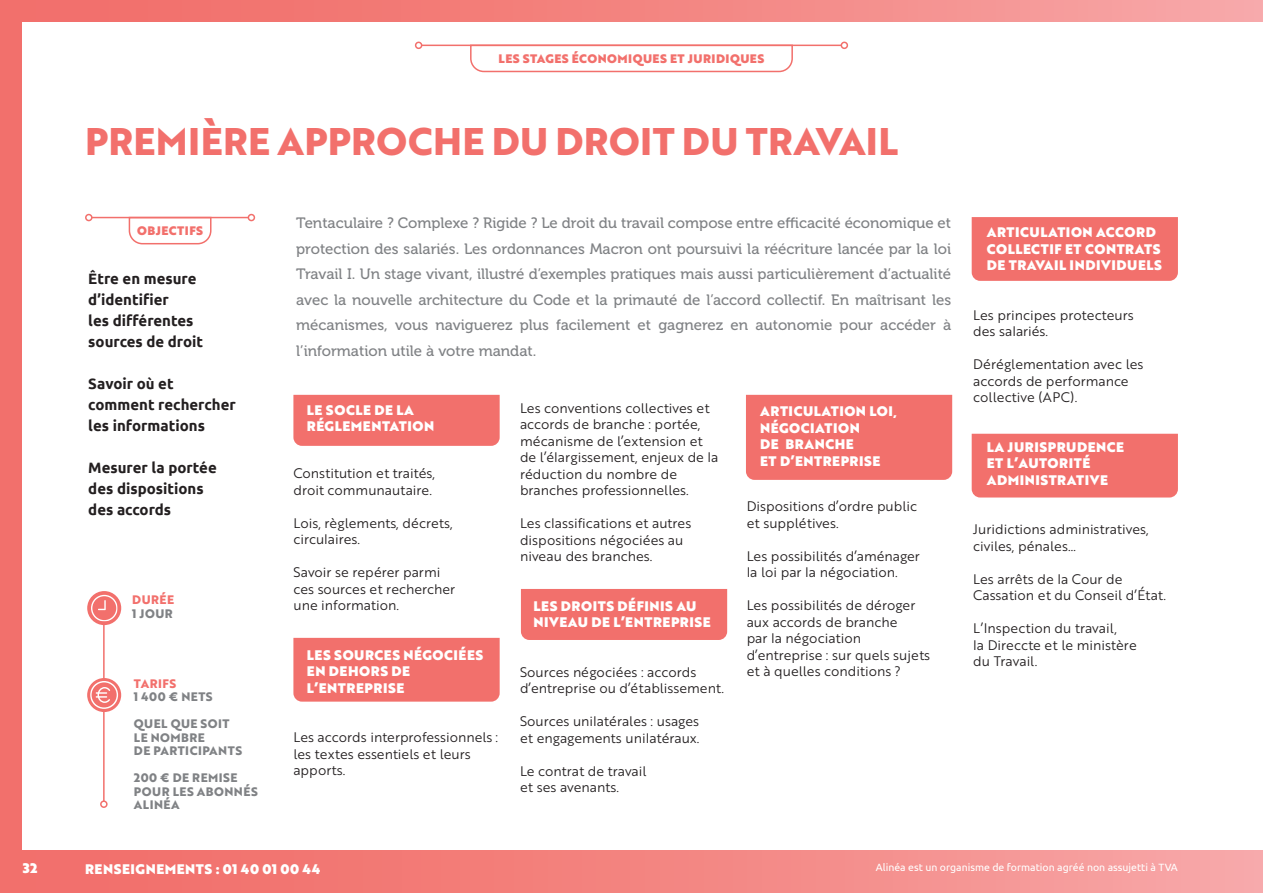
<style>
.page{position:relative;width:1263px;height:893px;background:#fff}
.page>*{position:absolute;margin:0;border:0;box-sizing:border-box;transform-origin:0 0}
.t1{font:700 37.5px "Brother 1816 Extra";letter-spacing:.01em;color:#f2706c}
.t2{font:15px/25.5px "Museo 500";color:#808285;text-align:justify}
.t3{font:700 15px/21px "Ubuntu";color:#231f20}
.t4{font:13.5px/16.5px "Brother 1816 Book";color:#231f20}
.t5{font:13.5px "Brother 1816 Black";letter-spacing:.04em;color:#fff}
.t6{font:700 12px "Brother 1816 Extra";letter-spacing:.04em;color:#808285}
.t7{font:12px "Brother 1816 Black";letter-spacing:.04em;color:#f2706c}
.t8{font:700 12px "Brother 1816 Extra";letter-spacing:.04em;color:#f2706c}
.t9{font:10.5px "Ubuntu";color:#fff}
</style>
<div class="page">
<div style="left:21px;top:0;width:1242px;height:21px;background:linear-gradient(to right,#f16964,#f6a5a5)"></div>
<svg style="left:1262px;top:0;width:1px;height:21px"></svg>
<div style="left:21px;top:850px;width:1242px;height:43px;background:linear-gradient(to right,#f16964,#f6a5a5)"></div>
<div style="left:0;top:0;width:21px;height:893px;background:#f2706c"></div>
<svg style="left:469px;top:44px;width:325px;height:29px"></svg>
<hr style="left:422px;top:45px;width:419px;height:1px;background:#f2706c">
<div style="left:841px;top:42px;width:7px;height:7px;border:2px solid #f2706c;border-radius:50%"></div>
<div style="left:415px;top:42px;width:7px;height:7px;border:2px solid #f2706c;border-radius:50%"></div>
<div style="left:293px;top:395px;width:207px;height:51px;background:#f2706c"></div>
<div style="left:293px;top:638px;width:207px;height:64px;background:#f2706c"></div>
<div style="left:521px;top:589px;width:206px;height:51px;background:#f2706c"></div>
<div style="left:746px;top:395px;width:206px;height:85px;background:#f2706c"></div>
<div style="left:972px;top:217px;width:206px;height:64px;background:#f2706c"></div>
<div style="left:972px;top:434px;width:206px;height:63px;background:#f2706c"></div>
<svg style="left:87px;top:591px;width:34px;height:34px"></svg>
<svg style="left:91px;top:595px;width:27px;height:26px"></svg>
<hr style="left:103px;top:625px;width:2px;height:176px;background:#f2706c">
<div style="left:100px;top:800px;width:8px;height:8px;border:2px solid #f2706c;border-radius:50%"></div>
<div style="left:87px;top:678px;width:34px;height:34px;background:#f2706c;border-radius:50%"></div>
<svg style="left:90px;top:681px;width:28px;height:28px"></svg>
<svg style="left:128px;top:216px;width:84px;height:29px"></svg>
<hr style="left:92px;top:217px;width:156px;height:1px;background:#f2706c">
<div style="left:248px;top:214px;width:7px;height:7px;border:2px solid #f2706c;border-radius:50%"></div>
<div style="left:85px;top:214px;width:8px;height:7px;border:2px solid #f2706c;border-radius:50%"></div>
<p class="t5" style="left:23px;top:858px;width:16px">32</p>
<p class="t7" style="left:499px;top:49px;width:267px">LES STAGES ÉCONOMIQUES ET JURIDIQUES</p>
<p class="t1" style="left:85px;top:112px;width:815px">PREMIÈRE APPROCHE DU DROIT DU TRAVAIL</p>
<p class="t7" style="left:137px;top:221px;width:68px">OBJECTIFS</p>
<p class="t3" style="left:88px;top:268px;width:110px">Être en mesure</p>
<p class="t3" style="left:88px;top:289px;width:82px">d’identifier</p>
<p class="t3" style="left:88px;top:310px;width:107px">les différentes</p>
<p class="t3" style="left:88px;top:331px;width:116px">sources de droit</p>
<p class="t3" style="left:88px;top:373px;width:87px">Savoir où et</p>
<p class="t3" style="left:88px;top:394px;width:149px">comment rechercher les informations</p>
<p class="t3" style="left:88px;top:457px;width:130px">Mesurer la portée</p>
<p class="t3" style="left:88px;top:478px;width:117px">des dispositions</p>
<p class="t3" style="left:88px;top:499px;width:84px">des accords</p>
<p class="t8" style="left:132px;top:591px;width:43px">DURÉE</p>
<p class="t6" style="left:132px;top:604px;width:42px">1 JOUR</p>
<p class="t8" style="left:134px;top:674px;width:44px">TARIFS</p>
<p class="t6" style="left:134px;top:688px;width:80px">1 400 € NETS</p>
<p class="t6" style="left:134px;top:715px;width:97px">QUEL QUE SOIT</p>
<p class="t6" style="left:134px;top:728px;width:73px">LE NOMBRE</p>
<p class="t6" style="left:134px;top:742px;width:110px">DE PARTICIPANTS</p>
<p class="t6" style="left:134px;top:769px;width:105px">200 € DE REMISE</p>
<p class="t6" style="left:134px;top:782px;width:125px">POUR LES ABONNÉS</p>
<p class="t6" style="left:134px;top:796px;width:47px">ALINÉA</p>
<p class="t2" style="left:296px;top:210px;width:656px">Tentaculaire ? Complexe ? Rigide ? Le droit du travail compose entre efficacité économique et protection des salariés. Les ordonnances Macron ont poursuivi la réécriture lancée par la loi Travail I. Un stage vivant, illustré d’exemples pratiques mais aussi particulièrement d’actualité avec la nouvelle architecture du Code et la primauté de l’accord collectif. En maîtrisant les mécanismes, vous naviguerez plus facilement et gagnerez en autonomie pour accéder à l’information utile à votre mandat.</p>
<p class="t5" style="left:307px;top:400px;width:108px">LE SOCLE DE LA</p>
<p class="t5" style="left:307px;top:416px;width:129px">RÉGLEMENTATION</p>
<p class="t4" style="left:293px;top:464px;width:143px">Constitution et traités,</p>
<p class="t4" style="left:293px;top:481px;width:140px">droit communautaire.</p>
<p class="t4" style="left:293px;top:514px;width:161px">Lois, règlements, décrets,</p>
<p class="t4" style="left:293px;top:530px;width:68px">circulaires.</p>
<p class="t4" style="left:293px;top:563px;width:148px">Savoir se repérer parmi</p>
<p class="t4" style="left:293px;top:580px;width:163px">ces sources et rechercher</p>
<p class="t4" style="left:293px;top:596px;width:107px">une information.</p>
<p class="t5" style="left:307px;top:644px;width:178px">LES SOURCES NÉGOCIÉES</p>
<p class="t5" style="left:307px;top:661px;width:105px">EN DEHORS DE</p>
<p class="t5" style="left:307px;top:677px;width:99px">L’ENTREPRISE</p>
<p class="t4" style="left:293px;top:728px;width:206px">Les accords interprofessionnels :</p>
<p class="t4" style="left:293px;top:745px;width:179px">les textes essentiels et leurs apports.</p>
<p class="t4" style="left:520px;top:399px;width:191px">Les conventions collectives et</p>
<p class="t4" style="left:520px;top:416px;width:182px">accords de branche : portée,</p>
<p class="t4" style="left:520px;top:432px;width:184px">mécanisme de l’extension et</p>
<p class="t4" style="left:520px;top:449px;width:200px">de l’élargissement, enjeux de la</p>
<p class="t4" style="left:520px;top:465px;width:170px">réduction du nombre de branches professionnelles.</p>
<p class="t4" style="left:520px;top:515px;width:173px">Les classifications et autres dispositions négociées au niveau des branches.</p>
<p class="t5" style="left:533px;top:595px;width:164px">LES DROITS DÉFINIS AU</p>
<p class="t5" style="left:533px;top:612px;width:179px">NIVEAU DE L’ENTREPRISE</p>
<p class="t4" style="left:520px;top:663px;width:178px">Sources négociées : accords</p>
<p class="t4" style="left:520px;top:680px;width:205px">d’entreprise ou d’établissement.</p>
<p class="t4" style="left:520px;top:713px;width:181px">Sources unilatérales : usages</p>
<p class="t4" style="left:520px;top:729px;width:181px">et engagements unilatéraux.</p>
<p class="t4" style="left:520px;top:762px;width:128px">Le contrat de travail</p>
<p class="t4" style="left:520px;top:779px;width:100px">et ses avenants.</p>
<p class="t5" style="left:760px;top:401px;width:138px">ARTICULATION LOI,</p>
<p class="t5" style="left:760px;top:418px;width:101px">NÉGOCIATION</p>
<p class="t5" style="left:760px;top:434px;width:95px">DE BRANCHE</p>
<p class="t5" style="left:760px;top:451px;width:122px">ET D’ENTREPRISE</p>
<p class="t4" style="left:747px;top:497px;width:172px">Dispositions d’ordre public</p>
<p class="t4" style="left:747px;top:514px;width:93px">et supplétives.</p>
<p class="t4" style="left:747px;top:547px;width:175px">Les possibilités d’aménager</p>
<p class="t4" style="left:747px;top:563px;width:153px">la loi par la négociation.</p>
<p class="t4" style="left:747px;top:596px;width:170px">Les possibilités de déroger</p>
<p class="t4" style="left:747px;top:613px;width:152px">aux accords de branche</p>
<p class="t4" style="left:747px;top:629px;width:116px">par la négociation</p>
<p class="t4" style="left:747px;top:646px;width:185px">d’entreprise : sur quels sujets</p>
<p class="t4" style="left:747px;top:662px;width:156px">et à quelles conditions ?</p>
<p class="t5" style="left:987px;top:222px;width:171px">ARTICULATION ACCORD</p>
<p class="t5" style="left:987px;top:238px;width:175px">COLLECTIF ET CONTRATS</p>
<p class="t5" style="left:987px;top:255px;width:177px">DE TRAVAIL INDIVIDUELS</p>
<p class="t4" style="left:973px;top:306px;width:162px">Les principes protecteurs</p>
<p class="t4" style="left:973px;top:322px;width:76px">des salariés.</p>
<p class="t4" style="left:973px;top:355px;width:172px">Déréglementation avec les accords de performance collective (APC).</p>
<p class="t5" style="left:987px;top:436px;width:139px">LA JURISPRUDENCE</p>
<p class="t5" style="left:987px;top:453px;width:105px">ET L’AUTORITÉ</p>
<p class="t5" style="left:987px;top:469px;width:123px">ADMINISTRATIVE</p>
<p class="t4" style="left:973px;top:520px;width:177px">Juridictions administratives, civiles, pénales…</p>
<p class="t4" style="left:973px;top:570px;width:194px">Les arrêts de la Cour de<br>Cassation et du Conseil d’État.</p>
<p class="t4" style="left:973px;top:619px;width:145px">L’Inspection du travail,</p>
<p class="t4" style="left:973px;top:636px;width:165px">la Direccte et le ministère</p>
<p class="t4" style="left:973px;top:652px;width:66px">du Travail.</p>
<p class="t5" style="left:85px;top:858px;width:237px">RENSEIGNEMENTS : 01 40 01 00 44</p>
<p class="t9" style="left:876px;top:861px;width:303px">Alinéa est un organisme de formation agréé non assujetti à TVA</p>
</div>
